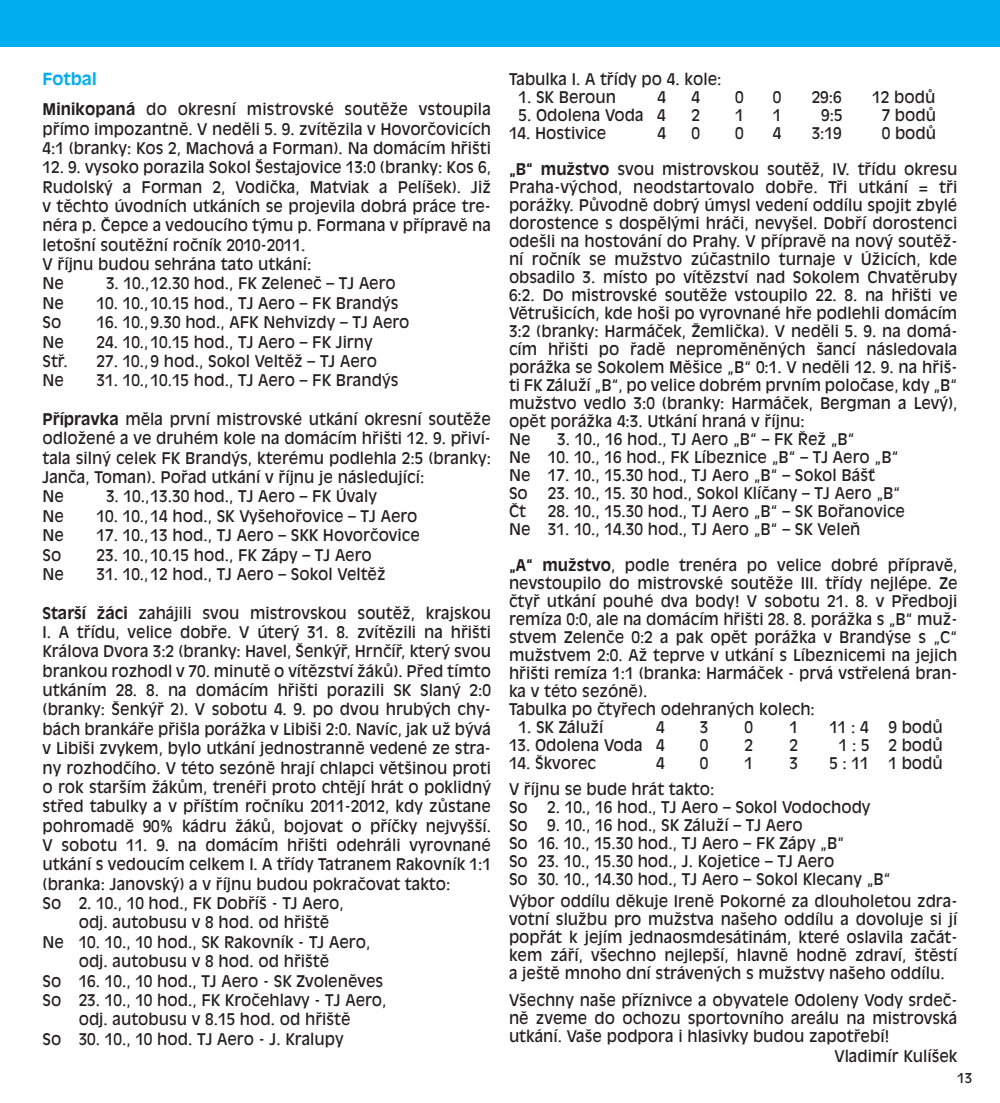
<style>
.page{position:relative;width:1000px;height:1103px;background:#fff}
.page>*{position:absolute;margin:0;border:0;box-sizing:border-box;transform-origin:0 0}
.t1{font:700 16.5px "Antique Olive CE";color:#00aeef}
.t2{font:15.9px/18px "Antique Olive CE";color:#231f20}
.t3{font:13.5px "Antique Olive CE";color:#231f20}
.s1{font-weight:700}
</style>
<div class="page">
<div style="left:0;top:0;width:999px;height:46px;background:#00aeef"></div>
<p class="t1" style="left:43px;top:73px;width:56px">Fotbal</p>
<p class="t2" style="left:43px;top:100px;width:450px;line-height:19.4px;text-align:justify"><span class="s1">Minikopaná</span> do okresní mistrovské soutěže vstoupila přímo impozantně. V neděli 5. 9. zvítězila v Hovorčovicích 4:1 (branky: Kos 2, Machová a Forman). Na domácím hřišti</p>
<p class="t2" style="left:43px;top:159px;width:450px;line-height:19.4px">12. 9. vysoko porazila Sokol Šestajovice 13:0 (branky: Kos 6, Rudolský a Forman 2, Vodička, Matviak a Pelíšek). Již v těchto úvodních utkáních se projevila dobrá práce tre&shy;néra p. Čepce a vedoucího týmu p. Formana v přípravě na letošní soutěžní ročník 2010-2011.<br>V říjnu budou sehrána tato utkání:<br>Ne</p>
<p class="t2" style="left:106px;top:275px;width:291px">3. 10.,12.30 hod., FK Zeleneč – TJ Aero</p>
<p class="t2" style="left:43px;top:295px;width:23px">Ne</p>
<p class="t2" style="left:97px;top:295px;width:303px">10. 10.,10.15 hod., TJ Aero – FK Brandýs</p>
<p class="t2" style="left:43px;top:314px;width:20px">So</p>
<p class="t2" style="left:97px;top:314px;width:314px">16. 10.,9.30 hod., AFK Nehvizdy – TJ Aero</p>
<p class="t2" style="left:43px;top:333px;width:23px">Ne</p>
<p class="t2" style="left:97px;top:333px;width:277px">24. 10.,10.15 hod., TJ Aero – FK Jirny</p>
<p class="t2" style="left:43px;top:353px;width:27px">Stř.</p>
<p class="t2" style="left:97px;top:353px;width:282px">27. 10.,9 hod., Sokol Veltěž – TJ Aero</p>
<p class="t2" style="left:43px;top:372px;width:23px">Ne</p>
<p class="t2" style="left:97px;top:372px;width:303px">31. 10.,10.15 hod., TJ Aero – FK Brandýs</p>
<p class="t2" style="left:43px;top:410px;width:450px;line-height:19.4px"><span class="s1">Přípravka</span> měla první mistrovské utkání okresní soutěže odložené a ve druhém kole na domácím hřišti 12. 9. přiví&shy;tala silný celek FK Brandýs, kterému podlehla 2:5 (branky:<br>Janča, Toman). Pořad utkání v říjnu je následující:<br>Ne</p>
<p class="t2" style="left:106px;top:488px;width:272px">3. 10.,13.30 hod., TJ Aero – FK Úvaly</p>
<p class="t2" style="left:43px;top:508px;width:23px">Ne</p>
<p class="t2" style="left:97px;top:508px;width:322px">10. 10.,14 hod., SK Vyšehořovice – TJ Aero</p>
<p class="t2" style="left:43px;top:527px;width:23px">Ne</p>
<p class="t2" style="left:97px;top:527px;width:325px">17. 10.,13 hod., TJ Aero – SKK Hovorčovice</p>
<p class="t2" style="left:43px;top:546px;width:20px">So</p>
<p class="t2" style="left:97px;top:546px;width:277px">23. 10.,10.15 hod., FK Zápy – TJ Aero</p>
<p class="t2" style="left:43px;top:566px;width:23px">Ne</p>
<p class="t2" style="left:97px;top:566px;width:290px">31. 10.,12 hod., TJ Aero – Sokol Veltěž</p>
<p class="t2" style="left:43px;top:604px;width:450px"><span class="s1">Starší žáci</span> zahájili svou mistrovskou soutěž, krajskou</p>
<p class="t2" style="left:43px;top:624px;width:450px">I. A třídu, velice dobře. V úterý 31. 8. zvítězili na hřišti</p>
<p class="t2" style="left:43px;top:643px;width:450px">Králova Dvora 3:2 (branky: Havel, Šenkýř, Hrnčíř, který svou</p>
<p class="t2" style="left:43px;top:662px;width:450px">brankou rozhodl v 70. minutě o vítězství žáků). Před tímto</p>
<p class="t2" style="left:43px;top:682px;width:450px">utkáním 28. 8. na domácím hřišti porazili SK Slaný 2:0</p>
<p class="t2" style="left:43px;top:701px;width:450px">(branky: Šenkýř 2). V sobotu 4. 9. po dvou hrubých chy-</p>
<p class="t2" style="left:43px;top:720px;width:450px">bách brankáře přišla porážka v Libiši 2:0. Navíc, jak už bývá</p>
<p class="t2" style="left:43px;top:740px;width:450px">v Libiši zvykem, bylo utkání jednostranně vedené ze stra-</p>
<p class="t2" style="left:43px;top:759px;width:450px">ny rozhodčího. V této sezóně hrají chlapci většinou proti</p>
<p class="t2" style="left:43px;top:778px;width:450px">o rok starším žákům, trenéři proto chtějí hrát o poklidný</p>
<p class="t2" style="left:43px;top:798px;width:450px">střed tabulky a v příštím ročníku 2011-2012, kdy zůstane</p>
<p class="t2" style="left:43px;top:817px;width:450px">pohromadě 90% kádru žáků, bojovat o příčky nejvyšší.</p>
<p class="t2" style="left:43px;top:836px;width:450px">V sobotu 11. 9. na domácím hřišti odehráli vyrovnané</p>
<p class="t2" style="left:43px;top:856px;width:450px">utkání s vedoucím celkem I. A třídy Tatranem Rakovník 1:1</p>
<p class="t2" style="left:43px;top:875px;width:409px">(branka: Janovský) a v říjnu budou pokračovat takto:</p>
<p class="t2" style="left:43px;top:895px;width:302px">So 2. 10., 10 hod., FK Dobříš - TJ Aero,</p>
<p class="t2" style="left:79px;top:914px;width:252px">odj. autobusu v 8 hod. od hřiště</p>
<p class="t2" style="left:43px;top:933px;width:329px">Ne 10. 10., 10 hod., SK Rakovník - TJ Aero,</p>
<p class="t2" style="left:79px;top:953px;width:252px">odj. autobusu v 8 hod. od hřiště</p>
<p class="t2" style="left:43px;top:972px;width:342px">So 16. 10., 10 hod., TJ Aero - SK Zvoleněves</p>
<p class="t2" style="left:43px;top:991px;width:345px">So 23. 10., 10 hod., FK Kročehlavy - TJ Aero,</p>
<p class="t2" style="left:79px;top:1011px;width:273px">odj. autobusu v 8.15 hod. od hřiště</p>
<p class="t2" style="left:43px;top:1030px;width:302px">So 30. 10., 10 hod. TJ Aero - J. Kralupy</p>
<p class="t2" style="left:509px;top:71px;width:214px">Tabulka I. A třídy po 4. kole:</p>
<p class="t2" style="left:518px;top:89px;width:99px">1. SK Beroun</p>
<p class="t2" style="left:657px;top:89px;width:10px">4</p>
<p class="t2" style="left:691px;top:89px;width:10px">4</p>
<p class="t2" style="left:734px;top:89px;width:10px">0</p>
<p class="t2" style="left:772px;top:89px;width:10px">0</p>
<p class="t2" style="left:811px;top:89px;width:32px">29:6</p>
<p class="t2" style="left:872px;top:89px;width:65px">12 bodů</p>
<p class="t2" style="left:518px;top:107px;width:149px">5. Odolena Voda 4</p>
<p class="t2" style="left:691px;top:107px;width:10px">2</p>
<p class="t2" style="left:734px;top:107px;width:10px">1</p>
<p class="t2" style="left:772px;top:107px;width:10px">1</p>
<p class="t2" style="left:821px;top:107px;width:23px">9:5</p>
<p class="t2" style="left:881px;top:107px;width:56px">7 bodů</p>
<p class="t2" style="left:509px;top:125px;width:99px">14. Hostivice</p>
<p class="t2" style="left:657px;top:125px;width:10px">4</p>
<p class="t2" style="left:691px;top:125px;width:10px">0</p>
<p class="t2" style="left:734px;top:125px;width:10px">0</p>
<p class="t2" style="left:772px;top:125px;width:10px">4</p>
<p class="t2" style="left:811px;top:125px;width:32px">3:19</p>
<p class="t2" style="left:881px;top:125px;width:56px">0 bodů</p>
<p class="t2" style="left:509px;top:161px;width:450px"><span class="s1">„B“ mužstvo</span> svou mistrovskou soutěž, IV. třídu okresu Praha-východ, neodstartovalo dobře. Tři utkání = tři porážky. Původně dobrý úmysl vedení oddílu spojit zbylé dorostence s dospělými hráči, nevyšel. Dobří dorostenci odešli na hostování do Prahy. V přípravě na nový soutěž&shy;ní ročník se mužstvo zúčastnilo turnaje v Úžicích, kde obsadilo 3. místo po vítězství nad Sokolem Chvatěruby 6:2. Do mistrovské soutěže vstoupilo 22. 8. na hřišti ve Větrušicích, kde hoši po vyrovnané hře podlehli domácím 3:2 (branky: Harmáček, Žemlička). V neděli 5. 9. na domá&shy;cím hřišti po řadě neproměněných šancí následovala porážka se Sokolem Měšice „B“ 0:1. V neděli 12. 9. na hřiš&shy;ti FK Záluží „B“, po velice dobrém prvním poločase, kdy „B“ mužstvo vedlo 3:0 (branky: Harmáček, Bergman a Levý), opět porážka 4:3. Utkání hraná v říjnu:<br>Ne</p>
<p class="t2" style="left:509px;top:431px;width:391px;text-indent:48px">3. 10., 16 hod., TJ Aero „B“ – FK Řež „B“<br>Ne 10. 10., 16 hod., FK Líbeznice „B“ – TJ Aero „B“<br>Ne 17. 10., 15.30 hod., TJ Aero „B“ – Sokol Bášť<br>So</p>
<p class="t2" style="left:547px;top:485px;width:354px">23. 10., 15. 30 hod., Sokol Klíčany – TJ Aero „B“</p>
<p class="t2" style="left:509px;top:503px;width:19px">Čt</p>
<p class="t2" style="left:509px;top:503px;width:397px;text-indent:39px">28. 10., 15.30 hod., TJ Aero „B“ – SK Bořanovice<br>Ne 31. 10., 14.30 hod., TJ Aero „B“ – SK Veleň</p>
<p class="t2" style="left:509px;top:557px;width:450px"><span class="s1">„A“ mužstvo</span>, podle trenéra po velice dobré přípravě, nevstoupilo do mistrovské soutěže III. třídy nejlépe. Ze čtyř utkání pouhé dva body! V sobotu 21. 8. v Předboji remíza 0:0, ale na domácím hřišti 28. 8. porážka s „B“ muž&shy;stvem Zelenče 0:2 a pak opět porážka v Brandýse s „C“ mužstvem 2:0. Až teprve v utkání s Líbeznicemi na jejich hřišti remíza 1:1 (branka: Harmáček - prvá vstřelená bran&shy;ka v této sezóně).<br>Tabulka po čtyřech odehraných kolech:</p>
<p class="t2" style="left:518px;top:719px;width:86px">1. SK Záluží</p>
<p class="t2" style="left:656px;top:719px;width:10px">4</p>
<p class="t2" style="left:699px;top:719px;width:10px">3</p>
<p class="t2" style="left:744px;top:719px;width:10px">0</p>
<p class="t2" style="left:789px;top:719px;width:10px">1</p>
<p class="t2" style="left:829px;top:719px;width:115px">11 : 4 9 bodů</p>
<p class="t2" style="left:509px;top:737px;width:157px">13. Odolena Voda 4</p>
<p class="t2" style="left:699px;top:737px;width:10px">0</p>
<p class="t2" style="left:744px;top:737px;width:10px">2</p>
<p class="t2" style="left:789px;top:737px;width:10px">2</p>
<p class="t2" style="left:838px;top:737px;width:105px">1 : 5 2 bodů</p>
<p class="t2" style="left:509px;top:755px;width:88px">14. Škvorec</p>
<p class="t2" style="left:656px;top:755px;width:10px">4</p>
<p class="t2" style="left:699px;top:755px;width:10px">0</p>
<p class="t2" style="left:744px;top:755px;width:10px">1</p>
<p class="t2" style="left:789px;top:755px;width:10px">3</p>
<p class="t2" style="left:829px;top:755px;width:115px">5 : 11 1 bodů</p>
<p class="t2" style="left:509px;top:780px;width:383px">V říjnu se bude hrát takto:<br>So 2. 10., 16 hod., TJ Aero – Sokol Vodochody So 9. 10., 16 hod., SK Záluží – TJ Aero<br>So 16. 10., 15.30 hod., TJ Aero – FK Zápy „B“<br>So 23. 10., 15.30 hod., J. Kojetice – TJ Aero<br>So 30. 10., 14.30 hod., TJ Aero – Sokol Klecany „B“</p>
<p class="t2" style="left:509px;top:893px;width:450px;text-align:justify">Výbor oddílu děkuje Ireně Pokorné za dlouholetou zdra&shy;votní službu pro mužstva našeho oddílu a dovoluje si jí popřát k jejím jednaosmdesátinám, které oslavila začát&shy;kem září, všechno nejlepší, hlavně hodně zdraví, štěstí a ještě mnoho dní strávených s mužstvy našeho oddílu.</p>
<p class="t2" style="left:509px;top:992px;width:450px">Všechny naše příznivce a obyvatele Odoleny Vody srdeč-</p>
<p class="t2" style="left:509px;top:1010px;width:450px">ně zveme do ochozu sportovního areálu na mistrovská</p>
<p class="t2" style="left:509px;top:1028px;width:382px">utkání. Vaše podpora i hlasivky budou zapotřebí!</p>
<p class="t2" style="left:834px;top:1047px;width:124px">Vladimír Kulíšek</p>
<p class="t3" style="left:957px;top:1072px;width:17px">13</p>
</div>
